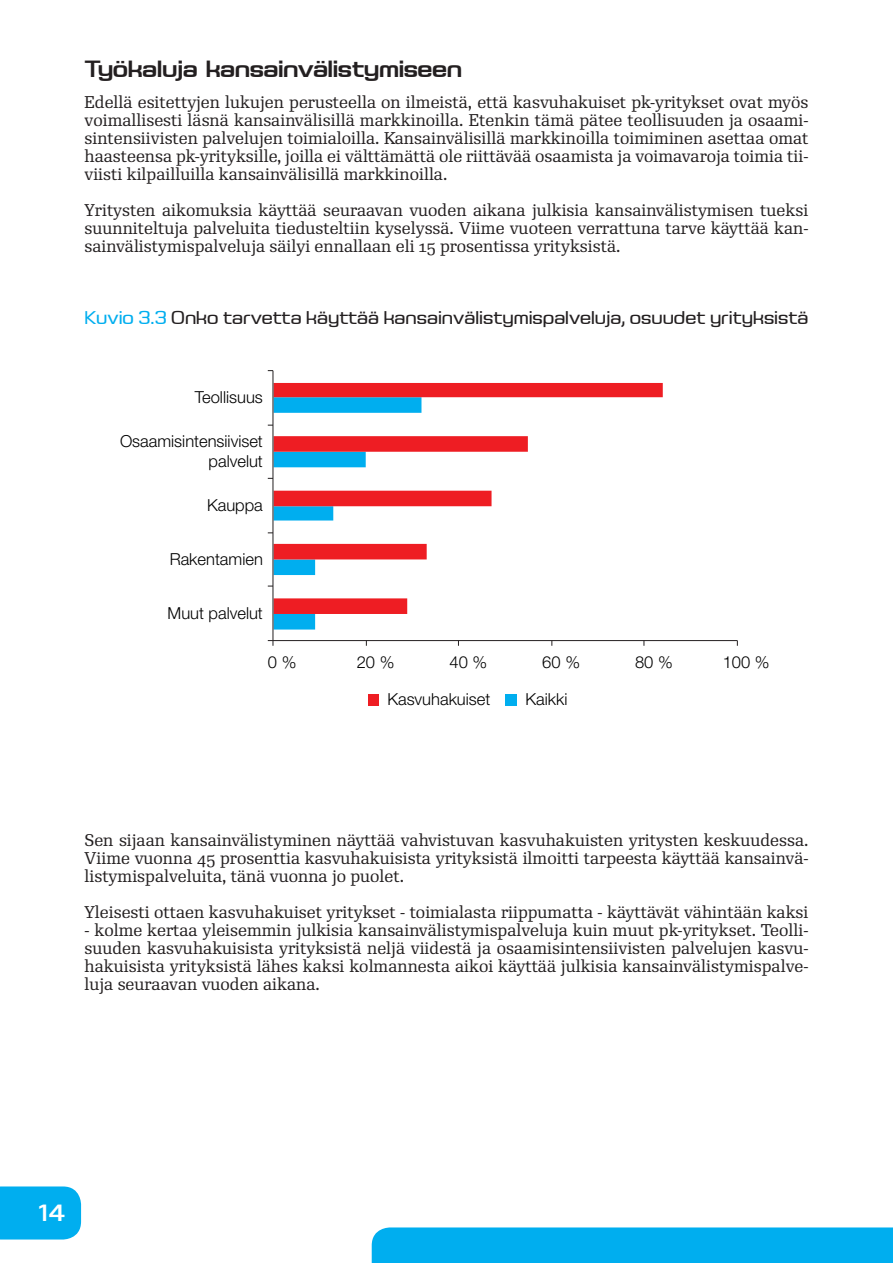
<style>
.page{position:relative;width:893px;height:1263px;background:#fff}
.page>*{position:absolute;margin:0;border:0;box-sizing:border-box;transform-origin:0 0}
.o2{font:600 21px "Saturn";letter-spacing:-.025em;color:#231f20}
.t1{font:600 21px "Saturn";color:#fff}
.l_ensi{font:16.5px/18px "Re Public Std";color:#231f20;text-align:justify}
.t2{font:300 16.5px/19.8px "Helvetica Neue LT Std";color:#000001;text-align:right}
.Kuvio_otsikko{font:16.5px "Saturn";color:#231f20}
.s1{color:#00aeef}
</style>
<div class="page">
<div style="left:0;top:1186px;width:81px;height:53px;background:#00aeef"></div>
<div style="left:372px;top:1227px;width:521px;height:36px;background:#00aeef"></div>
<svg style="left:274px;top:383px;width:389px;height:177px"></svg>
<hr style="left:273px;top:640px;width:464px;height:1px;background:#231f20">
<hr style="left:273px;top:371px;width:1px;height:270px;background:#231f20">
<svg style="left:268px;top:397px;width:153px;height:232px"></svg>
<svg style="left:268px;top:640px;width:6px;height:6px"></svg>
<div style="left:368px;top:694px;width:11px;height:12px;background:#ee1d23"></div>
<div style="left:505px;top:694px;width:11px;height:12px;background:#00aeef"></div>
<p class="o2" style="left:85px;top:55px;width:379px">Työkaluja kansainvälistymiseen</p>
<p class="l_ensi" style="left:85px;top:93px;width:725px">Edellä esitettyjen lukujen perusteella on ilmeistä, että kasvuhakuiset pk-yritykset ovat myös voimallisesti läsnä kansainvälisillä markkinoilla. Etenkin tämä pätee teollisuuden ja osaami&shy;sintensiivisten palvelujen toimialoilla. Kansainvälisillä markkinoilla toimiminen asettaa omat haasteensa pk-yrityksille, joilla ei välttämättä ole riittävää osaamista ja voimavaroja toimia tii&shy;viisti kilpailluilla kansainvälisillä markkinoilla.</p>
<p class="l_ensi" style="left:85px;top:201px;width:725px">Yritysten aikomuksia käyttää seuraavan vuoden aikana julkisia kansainvälistymisen tueksi suunniteltuja palveluita tiedusteltiin kyselyssä. Viime vuoteen verrattuna tarve käyttää kan&shy;sainvälistymispalveluja säilyi ennallaan eli 15 prosentissa yrityksistä.</p>
<p class="Kuvio_otsikko" style="left:85px;top:307px;width:725px"><span class="s1">Kuvio 3.3</span> Onko tarvetta käyttää kansainvälistymispalveluja, osuudet yrityksistä</p>
<p class="t2" style="left:195px;top:387px;width:70px">Teollisuus</p>
<p class="t2" style="left:120px;top:431px;width:144px">Osaamisintensiiviset palvelut</p>
<p class="t2" style="left:207px;top:495px;width:57px">Kauppa</p>
<p class="t2" style="left:170px;top:549px;width:95px">Rakentamien</p>
<p class="t2" style="left:168px;top:603px;width:97px">Muut palvelut</p>
<p class="t2" style="left:268px;top:652px;width:30px">0 %</p>
<p class="t2" style="left:357px;top:652px;width:39px">20 %</p>
<p class="t2" style="left:450px;top:652px;width:39px">40 %</p>
<p class="t2" style="left:542px;top:652px;width:39px">60 %</p>
<p class="t2" style="left:635px;top:652px;width:39px">80 %</p>
<p class="t2" style="left:723px;top:652px;width:48px">100 %</p>
<p class="t2" style="left:387px;top:689px;width:104px">Kasvuhakuiset</p>
<p class="t2" style="left:526px;top:689px;width:43px">Kaikki</p>
<p class="l_ensi" style="left:85px;top:831px;width:725px">Sen sijaan kansainvälistyminen näyttää vahvistuvan kasvuhakuisten yritysten keskuudessa.<br>Viime vuonna 45 prosenttia kasvuhakuisista yrityksistä ilmoitti tarpeesta käyttää kansainvä&shy;listymispalveluita, tänä vuonna jo puolet.</p>
<p class="l_ensi" style="left:85px;top:903px;width:725px">Yleisesti ottaen kasvuhakuiset yritykset - toimialasta riippumatta - käyttävät vähintään kaksi</p>
<p class="l_ensi" style="left:85px;top:921px;width:725px">- kolme kertaa yleisemmin julkisia kansainvälistymispalveluja kuin muut pk-yritykset. Teolli&shy;suuden kasvuhakuisista yrityksistä neljä viidestä ja osaamisintensiivisten palvelujen kasvu&shy;hakuisista yrityksistä lähes kaksi kolmannesta aikoi käyttää julkisia kansainvälistymispalve&shy;luja seuraavan vuoden aikana.</p>
<p class="t1" style="left:38px;top:1199px;width:29px">14</p>
</div>
